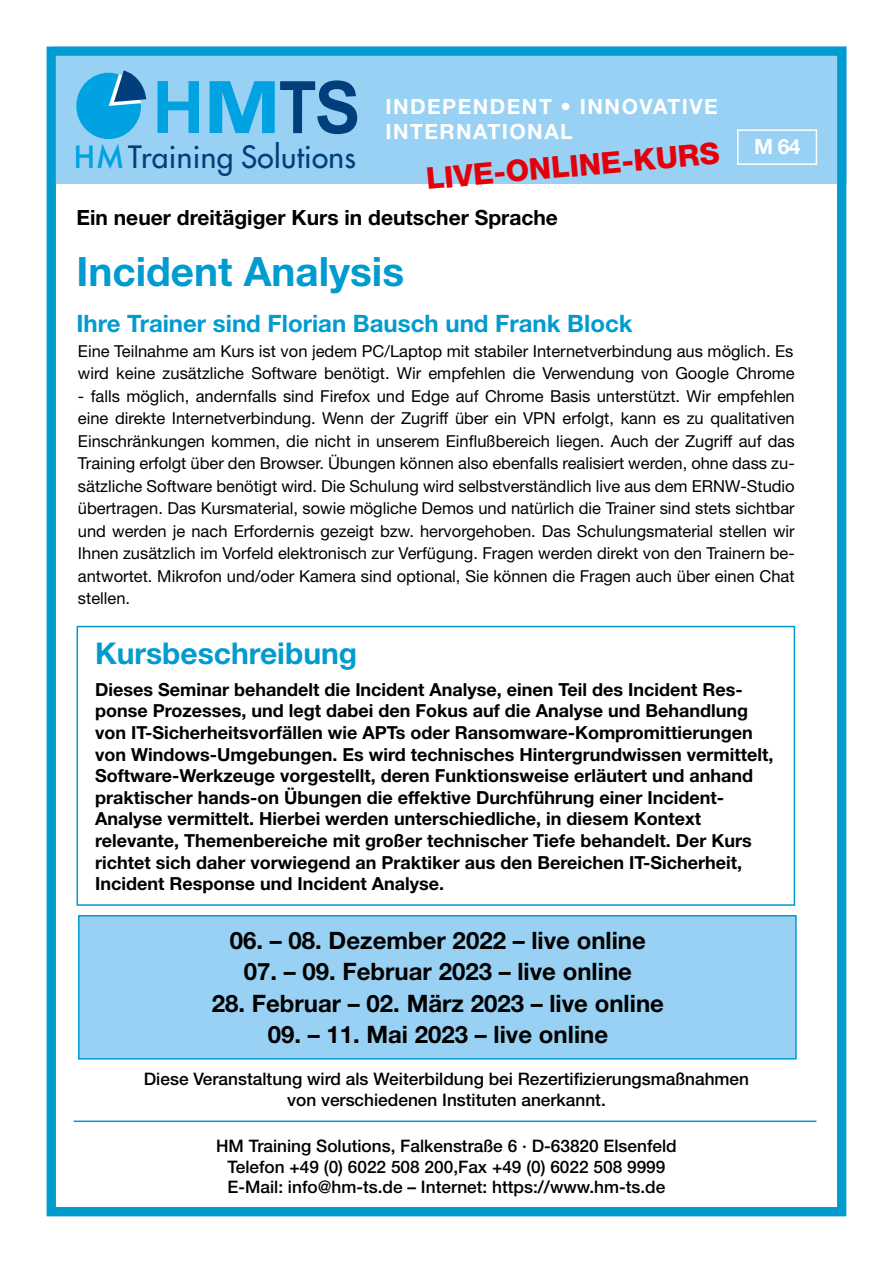
<style>
.page{position:relative;width:893px;height:1263px;background:#fff}
.page>*{position:absolute;margin:0;border:0;box-sizing:border-box;transform-origin:0 0}
.t1{font:700 72.45px "Arial";color:#00a2e2}
.ÜS_Titel_groß{font:700 40.5px "Helvetica Neue LT Std";color:#009bcf}
.ÜS_Titel_Kasten_20_p{font:700 30px "Helvetica Neue LT Std";color:#009bcf}
.Grundtext_Titel_Kast{font:800 30px "Helvetica Neue LT Std";color:#e3000b}
.t2{font:29.85px "Futura";letter-spacing:.01em;color:#003f7b}
.t3{font:700 24px "Helvetica Neue LT Std";color:#000}
.ÜS_Titel_klein_16_pt{font:700 24px "Helvetica Neue LT Std";color:#009bcf}
.ÜS_Titel_schwarz{font:700 21px "Helvetica Neue LT Std";color:#000}
.t4{font:700 21px "Helvetica Neue LT Std";letter-spacing:.07em;color:#fff}
.Grundtext_Titel_Kast-2{font:700 18px/21.6px "Helvetica Neue LT Std";color:#000}
.t5{font:500 17.25px "Helvetica Neue LT Std";color:#000}
.Grundtext_Titel_Kast-3{font:16.5px/22.5px "Helvetica Neue LT Std";color:#000;text-align:justify}
.s1{color:#003f7b}
.s2{font-weight:500;color:#00a2e2}
</style>
<div class="page">
<div style="left:51px;top:47px;width:795px;height:137px;background:#98d1f3"></div>
<div style="left:47px;top:47px;width:799px;height:1169px;border:9px solid #009bcf"></div>
<div style="left:76px;top:73px;width:65px;height:66px;background:#00a2e2;border-radius:50%"></div>
<svg style="left:109px;top:70px;width:37px;height:36px"></svg>
<div style="left:737px;top:129px;width:80px;height:36px;border:2px solid #fff"></div>
<hr style="left:74px;top:1120px;width:742px;height:2px;background:#009bcf">
<div style="left:77px;top:626px;width:718px;height:280px;border:2px solid #009bcf"></div>
<div style="left:78px;top:915px;width:719px;height:144px;background:#98d1f3;border:2px solid #009bcf"></div>
<p class="t1" style="left:152px;top:60px;width:210px">HM<span class="s1">TS</span></p>
<p class="t2" style="left:74px;top:137px;width:284px"><span class="s2">HM</span>Training Solutions</p>
<p class="t4" style="left:385px;top:94px;width:334px">INDEPENDENT • INNOVATIVE</p>
<p class="t4" style="left:385px;top:119px;width:189px">INTERNATIONAL</p>
<p class="Grundtext_Titel_Kast" style="left:425px;top:161px;width:296px;rotate:-5deg">LIVE-ONLINE-KURS</p>
<p class="t4" style="left:754px;top:134px;width:48px">M 64</p>
<p class="ÜS_Titel_schwarz" style="left:77px;top:205px;width:483px">Ein neuer dreitägiger Kurs in deutscher Sprache</p>
<p class="ÜS_Titel_groß" style="left:77px;top:246px;width:329px">Incident Analysis</p>
<p class="ÜS_Titel_klein_16_pt" style="left:77px;top:309px;width:557px">Ihre Trainer sind Florian Bausch und Frank Block</p>
<p class="Grundtext_Titel_Kast-3" style="left:78px;top:340px;width:717px">Eine Teilnahme am Kurs ist von jedem PC/Laptop mit stabiler Internetverbindung aus möglich. Es</p>
<p class="Grundtext_Titel_Kast-3" style="left:78px;top:362px;width:718px">wird keine zusätzliche Software benötigt. Wir empfehlen die Verwendung von Google Chrome</p>
<p class="Grundtext_Titel_Kast-3" style="left:78px;top:385px;width:718px">- falls möglich, andernfalls sind Firefox und Edge auf Chrome Basis unterstützt. Wir empfehlen eine direkte Internetverbindung. Wenn der Zugriff über ein VPN erfolgt, kann es zu qualitativen Einschränkungen kommen, die nicht in unserem Einflußbereich liegen. Auch der Zugriff auf das Training erfolgt über den Browser. Übungen können also ebenfalls realisiert werden, ohne dass zu&shy;sätzliche Software benötigt wird. Die Schulung wird selbstverständlich live aus dem ERNW-Studio übertragen. Das Kursmaterial, sowie mögliche Demos und natürlich die Trainer sind stets sichtbar und werden je nach Erfordernis gezeigt bzw. hervorgehoben. Das Schulungsmaterial stellen wir Ihnen zusätzlich im Vorfeld elektronisch zur Verfügung. Fragen werden direkt von den Trainern be&shy;antwortet. Mikrofon und/oder Kamera sind optional, Sie können die Fragen auch über einen Chat stellen.</p>
<p class="ÜS_Titel_Kasten_20_p" style="left:95px;top:634px;width:264px">Kursbeschreibung</p>
<p class="Grundtext_Titel_Kast-2" style="left:95px;top:678px;width:680px">Dieses Seminar behandelt die Incident Analyse, einen Teil des Incident Res&shy;ponse Prozesses, und legt dabei den Fokus auf die Analyse und Behandlung von IT-Sicherheitsvorfällen wie APTs oder Ransomware-Kompromittierungen von Windows-Umgebungen. Es wird technisches Hintergrundwissen vermittelt, Software-Werkzeuge vorgestellt, deren Funktionsweise erläutert und anhand praktischer hands-on Übungen die effektive Durchführung einer Incident-Analyse vermittelt. Hierbei werden unterschiedliche, in diesem Kontext relevante, Themenbereiche mit großer technischer Tiefe behandelt. Der Kurs richtet sich daher vorwiegend an Praktiker aus den Bereichen IT-Sicherheit, Incident Response und Incident Analyse.</p>
<p class="t3" style="left:230px;top:925px;width:418px">06. – 08. Dezember 2022 – live online</p>
<p class="t3" style="left:244px;top:957px;width:390px">07. – 09. Februar 2023 – live online</p>
<p class="t3" style="left:212px;top:988px;width:454px">28. Februar – 02. März 2023 – live online</p>
<p class="t3" style="left:268px;top:1020px;width:342px">09. – 11. Mai 2023 – live online</p>
<p class="t5" style="left:144px;top:1069px;width:607px">Diese Veranstaltung wird als Weiterbildung bei Rezertifizierungsmaßnahmen</p>
<p class="t5" style="left:287px;top:1089px;width:320px">von verschiedenen Instituten anerkannt.</p>
<p class="t5" style="left:216px;top:1135px;width:462px">HM Training Solutions, Falkenstraße 6 · D-63820 Elsenfeld</p>
<p class="t5" style="left:228px;top:1156px;width:439px">Telefon +49 (0) 6022 508 200,Fax +49 (0) 6022 508 9999</p>
<p class="t5" style="left:228px;top:1177px;width:439px">E-Mail: info@hm-ts.de – Internet: https://www.hm-ts.de</p>
</div>
